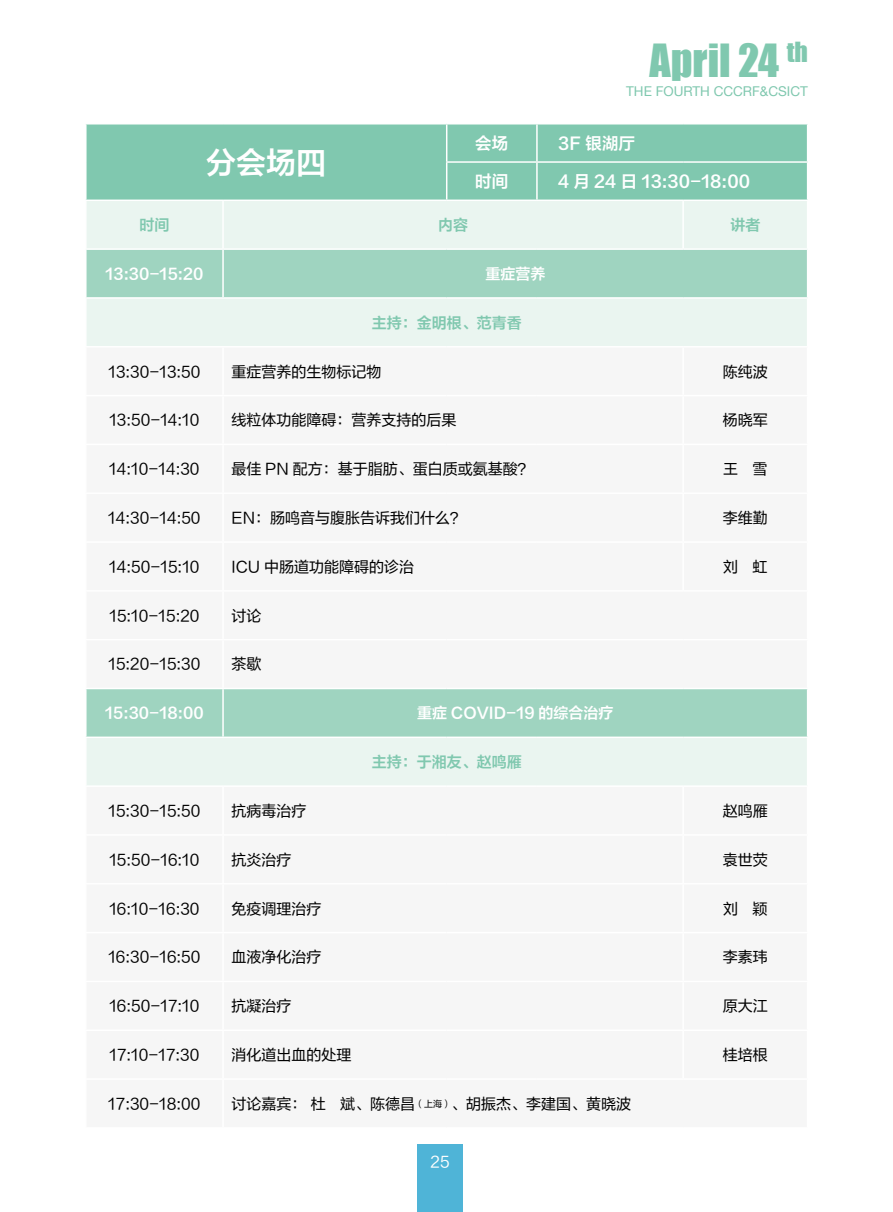
<style>
.page{position:relative;width:893px;height:1212px;background:#fff}
.page>*{position:absolute;margin:0;border:0;box-sizing:border-box;transform-origin:0 0}
.t1{font:42px "Impact";color:#80c8af}
.t2{font:30px "FZLTZCHJW GB1 0";color:#fff}
.t3{font:16.5px "FZLTZCHJW GB1 0";color:#fff}
.t4{font:15px "FZLTHJW GB1 0";color:#000}
.t5{font:15px "FZLTZCHJW GB1 0";color:#fff}
.t6{font:15px "FZLTZCHJW GB1 0";color:#80c8af}
.t7{font:15px "FZLTHJW GB1 0";color:#fff}
.t8{font:13.5px "Helvetica Neue";color:#80c8af}
.s1{font-size:9px}
</style>
<div class="page">
<div style="left:417px;top:1144px;width:46px;height:68px;background:#4fb4d7"></div>
<div style="left:87px;top:124px;width:720px;height:76px;background:#80c8af"></div>
<div style="left:87px;top:201px;width:720px;height:47px;background:#eaf5f0"></div>
<svg style="left:87px;top:250px;width:720px;height:96px;background:#c4e4d8"></svg>
<svg style="left:87px;top:689px;width:720px;height:96px;background:#c4e4d8"></svg>
<hr style="left:446px;top:124px;width:1px;height:37px;background:#fff">
<hr style="left:536px;top:124px;width:2px;height:37px;background:#fff">
<hr style="left:446px;top:161px;width:91px;height:2px;background:#fff">
<hr style="left:446px;top:163px;width:1px;height:37px;background:#fff">
<hr style="left:537px;top:161px;width:146px;height:2px;background:#fff">
<hr style="left:536px;top:163px;width:2px;height:37px;background:#fff">
<hr style="left:683px;top:161px;width:125px;height:2px;background:#fff">
<hr style="left:222px;top:201px;width:2px;height:47px;background:#fff">
<hr style="left:682px;top:201px;width:2px;height:47px;background:#fff">
<hr style="left:222px;top:250px;width:2px;height:47px;background:#fff">
<hr style="left:85px;top:297px;width:138px;height:2px;background:#fff">
<hr style="left:223px;top:297px;width:224px;height:2px;background:#fff">
<hr style="left:447px;top:297px;width:90px;height:2px;background:#fff">
<hr style="left:537px;top:297px;width:146px;height:2px;background:#fff">
<hr style="left:683px;top:297px;width:125px;height:2px;background:#fff">
<hr style="left:222px;top:689px;width:2px;height:47px;background:#fff">
<hr style="left:85px;top:736px;width:138px;height:2px;background:#fff">
<hr style="left:223px;top:736px;width:224px;height:2px;background:#fff">
<hr style="left:447px;top:736px;width:90px;height:2px;background:#fff">
<hr style="left:537px;top:736px;width:146px;height:2px;background:#fff">
<hr style="left:683px;top:736px;width:125px;height:2px;background:#fff">
<h1 class="t1" style="left:649px;top:28px;width:160px">April 24 <sup>th</sup></h1>
<h2 class="t2" style="left:206px;top:146px;width:121px">分会场四</h2>
<p class="t8" style="left:626px;top:82px;width:183px">THE FOURTH CCCRF&amp;CSICT</p>
<p class="t3" style="left:475px;top:134px;width:34px">会场</p>
<p class="t3" style="left:558px;top:134px;width:78px">3F 银湖厅</p>
<p class="t3" style="left:475px;top:172px;width:34px">时间</p>
<p class="t3" style="left:558px;top:172px;width:193px">4 月 24 日 13:30-18:00</p>
<p class="t6" style="left:139px;top:217px;width:31px">时间</p>
<p class="t6" style="left:438px;top:217px;width:31px">内容</p>
<p class="t6" style="left:730px;top:217px;width:31px">讲者</p>
<p class="t5" style="left:105px;top:265px;width:99px">13:30-15:20</p>
<p class="t5" style="left:485px;top:265px;width:61px">重症营养</p>
<p class="t6" style="left:372px;top:314px;width:151px">主持：金明根、范青香</p>
<p class="t4" style="left:108px;top:363px;width:93px">13:30-13:50</p>
<p class="t4" style="left:232px;top:363px;width:151px">重症营养的生物标记物</p>
<p class="t4" style="left:723px;top:363px;width:46px">陈纯波</p>
<p class="t4" style="left:109px;top:412px;width:92px">13:50-14:10</p>
<p class="t4" style="left:232px;top:412px;width:226px">线粒体功能障碍：营养支持的后果</p>
<p class="t4" style="left:723px;top:412px;width:46px">杨晓军</p>
<p class="t4" style="left:109px;top:461px;width:92px">14:10-14:30</p>
<p class="t4" style="left:232px;top:461px;width:303px">最佳 PN 配方：基于脂肪、蛋白质或氨基酸？</p>
<p class="t4" style="left:723px;top:461px;width:46px">王 雪</p>
<p class="t4" style="left:108px;top:509px;width:94px">14:30-14:50</p>
<p class="t4" style="left:232px;top:509px;width:235px">EN：肠鸣音与腹胀告诉我们什么？</p>
<p class="t4" style="left:723px;top:509px;width:46px">李维勤</p>
<p class="t4" style="left:109px;top:558px;width:92px">14:50-15:10</p>
<p class="t4" style="left:232px;top:558px;width:184px">ICU 中肠道功能障碍的诊治</p>
<p class="t4" style="left:723px;top:558px;width:46px">刘 虹</p>
<p class="t4" style="left:109px;top:607px;width:91px">15:10-15:20</p>
<p class="t4" style="left:232px;top:607px;width:31px">讨论</p>
<p class="t4" style="left:108px;top:656px;width:93px">15:20-15:30</p>
<p class="t4" style="left:232px;top:656px;width:31px">茶歇</p>
<p class="t5" style="left:105px;top:705px;width:100px">15:30-18:00</p>
<p class="t5" style="left:417px;top:705px;width:198px">重症 COVID-19 的综合治疗</p>
<p class="t6" style="left:372px;top:754px;width:152px">主持：于湘友、赵鸣雁</p>
<p class="t4" style="left:108px;top:802px;width:94px">15:30-15:50</p>
<p class="t4" style="left:232px;top:802px;width:76px">抗病毒治疗</p>
<p class="t4" style="left:723px;top:802px;width:46px">赵鸣雁</p>
<p class="t4" style="left:109px;top:851px;width:92px">15:50-16:10</p>
<p class="t4" style="left:232px;top:851px;width:61px">抗炎治疗</p>
<p class="t4" style="left:723px;top:851px;width:46px">袁世荧</p>
<p class="t4" style="left:109px;top:900px;width:92px">16:10-16:30</p>
<p class="t4" style="left:232px;top:900px;width:91px">免疫调理治疗</p>
<p class="t4" style="left:723px;top:900px;width:46px">刘 颖</p>
<p class="t4" style="left:108px;top:949px;width:94px">16:30-16:50</p>
<p class="t4" style="left:232px;top:949px;width:91px">血液净化治疗</p>
<p class="t4" style="left:723px;top:949px;width:46px">李素玮</p>
<p class="t4" style="left:109px;top:998px;width:92px">16:50-17:10</p>
<p class="t4" style="left:232px;top:998px;width:61px">抗凝治疗</p>
<p class="t4" style="left:723px;top:998px;width:46px">原大江</p>
<p class="t4" style="left:109px;top:1046px;width:92px">17:10-17:30</p>
<p class="t4" style="left:232px;top:1046px;width:121px">消化道出血的处理</p>
<p class="t4" style="left:723px;top:1046px;width:46px">桂培根</p>
<p class="t4" style="left:108px;top:1095px;width:94px">17:30-18:00</p>
<p class="t4" style="left:232px;top:1095px;width:401px">讨论嘉宾： 杜 斌、陈德昌<span class="s1">（上海）</span>、胡振杰、李建国、黄晓波</p>
<p class="t7" style="left:431px;top:1154px;width:20px">25</p>
</div>
